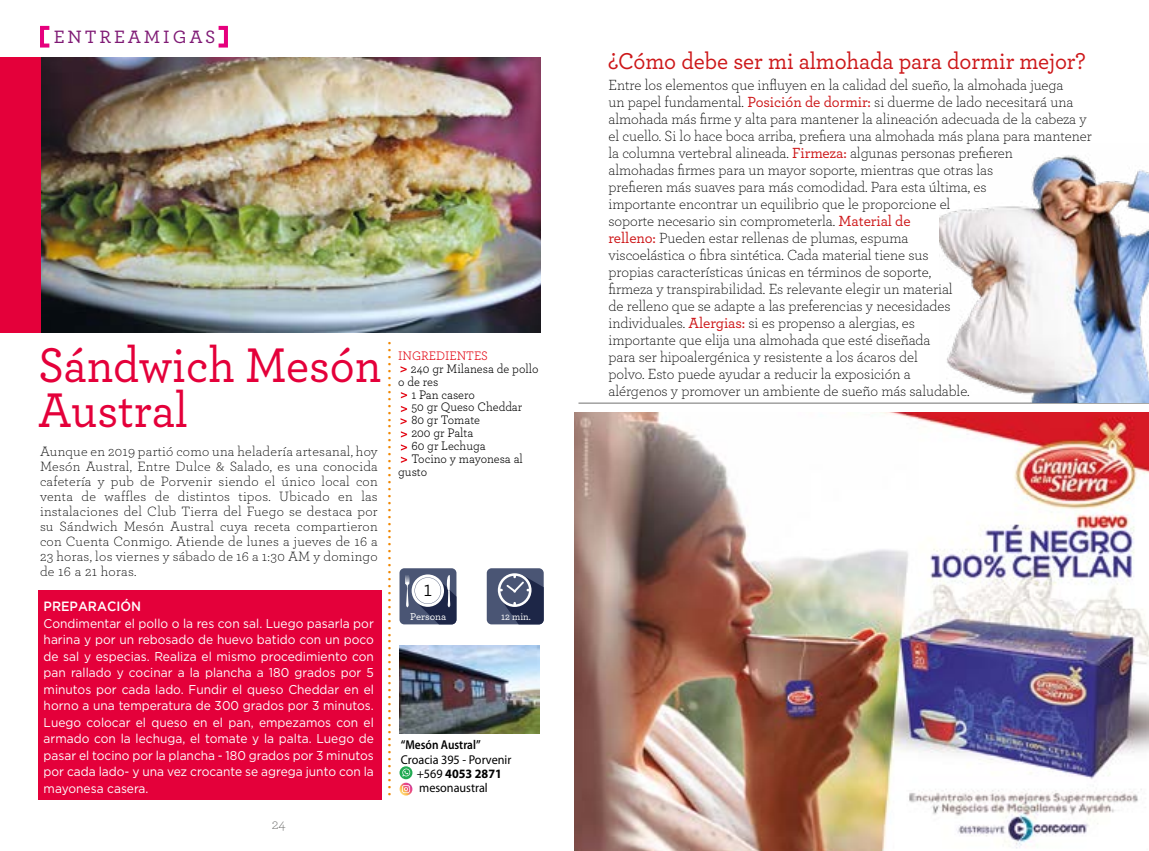
<style>
.page{position:relative;width:1149px;height:851px;background:#fff}
.page>*{position:absolute;margin:0;border:0;box-sizing:border-box;transform-origin:0 0}
.t1{font:500 51px/45px "Archer";color:#e4003a;scale:.93 1}
.t2{font:500 24px "Archer";color:#cd1719;scale:.95 1}
.t3{font:22.35px "Archer";color:#000}
.t4{font:500 18.75px "Archer";letter-spacing:.155em;color:#7e1974}
.t5{font:300 15.45px/17px "Archer";letter-spacing:-.005em;color:#000}
.t6{font:300 15px "Archer";color:#6d6d6c}
.t7{font:300 14.1px/15px "Archer";letter-spacing:.02em;color:#000;text-align:justify}
.t8{font:500 13.35px "Gotham";color:#fff;scale:.94 1}
.t9{font:12.9px "Archer";color:#000;scale:.95 1}
.t10{font:12.9px "Archer";color:#e30613;scale:.95 1}
.t11{font:12.75px/16.5px "Gotham";color:#fff;text-align:justify;scale:.94 1}
.t12{font:12.75px/14.1px "Myriad Pro";color:#000;text-align:center;scale:.95 1}
.t13{font:600 12.75px "Myriad Pro";color:#000;scale:.89 1}
.t14{font:500 10.5px "Archer";color:#fff}
.t15{font:500 10.5px "Archer";color:#fff;scale:.94 1}
.t16{font:500 8.7px "Gotham";color:#f18700}
.s1{font-weight:700}
.s2{font-weight:500;color:#cd1719}
</style>
<div class="page">
<div style="left:40px;top:26px;width:11px;height:22px;border:4px solid #e6007d"></div>
<div style="left:216px;top:26px;width:12px;height:22px;border:4px solid #e6007d"></div>
<hr style="left:578px;top:402px;width:570px;height:2px;background:#9d9d9c">
<img style="left:40px;top:57px;width:500px;height:276px">
<div style="left:0;top:57px;width:40px;height:276px;background:#e4003a"></div>
<div style="left:399px;top:568px;width:57px;height:56px;background:#4a5574;border-radius:5px"></div>
<svg style="left:405px;top:574px;width:51px;height:50px"></svg>
<div style="left:486px;top:568px;width:57px;height:56px;background:#4a5574;border-radius:5px"></div>
<svg style="left:497px;top:573px;width:46px;height:51px"></svg>
<img style="left:399px;top:645px;width:140px;height:88px">
<svg style="left:400px;top:418px;width:6px;height:6px"></svg>
<svg style="left:400px;top:366px;width:6px;height:6px"></svg>
<svg style="left:401px;top:392px;width:6px;height:6px"></svg>
<svg style="left:401px;top:444px;width:6px;height:6px"></svg>
<svg style="left:401px;top:406px;width:6px;height:6px"></svg>
<svg style="left:401px;top:456px;width:6px;height:7px"></svg>
<svg style="left:401px;top:431px;width:6px;height:6px"></svg>
<div style="left:38px;top:590px;width:343px;height:209px;background:#e4003a"></div>
<svg style="left:399px;top:766px;width:13px;height:13px"></svg>
<svg style="left:402px;top:768px;width:8px;height:8px"></svg>
<svg style="left:399px;top:782px;width:13px;height:13px"></svg>
<img style="left:574px;top:412px;width:574px;height:438px">
<img style="left:939px;top:155px;width:209px;height:248px">
<p class="t4" style="left:54px;top:23px;width:163px">ENTREAMIGAS</p>
<p class="t16" style="left:394px;top:341px;width:456px;rotate:90deg">••••••••••••••••••••••••••••••••••••••••••••••••••••••••••••••••••</p>
<h1 class="t1" style="left:38px;top:340px;width:370px">Sándwich Mesón<br>Austral</h1>
<p class="t10" style="left:398px;top:346px;width:96px">INGREDIENTES</p>
<p class="t9" style="left:411px;top:359px;width:136px">240 gr Milanesa de pollo</p>
<p class="t9" style="left:398px;top:372px;width:44px">o de res</p>
<p class="t9" style="left:411px;top:385px;width:68px">1 Pan casero</p>
<p class="t9" style="left:411px;top:398px;width:118px">50 gr Queso Cheddar</p>
<p class="t9" style="left:411px;top:411px;width:74px">80 gr Tomate</p>
<p class="t9" style="left:411px;top:424px;width:67px">200 gr Palta</p>
<p class="t9" style="left:411px;top:437px;width:80px">60 gr Lechuga</p>
<p class="t9" style="left:411px;top:450px;width:119px">Tocino y mayonesa al</p>
<p class="t9" style="left:398px;top:463px;width:32px">gusto</p>
<p class="t7" style="left:40px;top:443px;width:339px">Aunque en 2019 partió como una heladería artesanal, hoy Mesón Austral, Entre Dulce &amp; Salado, es una conocida cafetería y pub de Porvenir siendo el único local con venta de waffles de distintos tipos. Ubicado en las instalaciones del Club Tierra del Fuego se destaca por su Sándwich Mesón Austral cuya receta compartieron con Cuenta Conmigo. Atiende de lunes a jueves de 16 a 23 horas, los viernes y sábado de 16 a 1:30 AM y domingo de 16 a 21 horas.</p>
<h3 class="t3" style="left:423px;top:573px;width:10px">1</h3>
<p class="t8" style="left:44px;top:598px;width:105px">PREPARACIÓN</p>
<p class="t11" style="left:44px;top:614px;width:353px">Condimentar el pollo o la res con sal. Luego pasarla por harina y por un rebosado de huevo batido con un poco de sal y especias. Realiza el mismo procedimiento con pan rallado y cocinar a la plancha a 180 grados por 5 minutos por cada lado. Fundir el queso Cheddar en el horno a una temperatura de 300 grados por 3 minutos.<br>Luego colocar el queso en el pan, empezamos con el armado con la lechuga, el tomate y la palta. Luego de pasar el tocino por la plancha - 180 grados por 3 minutos por cada lado- y una vez crocante se agrega junto con la mayonesa casera.</p>
<p class="t14" style="left:504px;top:608px;width:24px">6 hrs</p>
<p class="t14" style="left:410px;top:609px;width:37px">Persona</p>
<p class="t15" style="left:501px;top:608px;width:33px">12 min.</p>
<p class="t13" style="left:401px;top:738px;width:91px">“Mesón Austral”</p>
<p class="t12" style="left:401px;top:752px;width:118px">Croacia 395 - Porvenir +569 <span class="s1">4053 2871 </span>mesonaustral</p>
<p class="t6" style="left:271px;top:814px;width:16px">24</p>
<h2 class="t2" style="left:608px;top:44px;width:504px">¿Cómo debe ser mi almohada para dormir mejor?</h2>
<p class="t5" style="left:608px;top:76px;width:484px">Entre los elementos que influyen en la calidad del sueño, la almohada juega<br>un papel fundamental. <span class="s2">Posición de dormir:</span> si duerme de lado necesitará una almohada más firme y alta para mantener la alineación adecuada de la cabeza y el cuello. Si lo hace boca arriba, prefiera una almohada más plana para mantener la columna vertebral alineada. <span class="s2">Firmeza:</span> algunas personas prefieren<br>almohadas firmes para un mayor soporte, mientras que otras las<br>prefieren más suaves para más comodidad. Para esta última, es<br>importante encontrar un equilibrio que le proporcione el<br>soporte necesario sin comprometerla. <span class="s2">Material de<br>relleno:</span> Pueden estar rellenas de plumas, espuma<br>viscoelástica o fibra sintética. Cada material tiene sus<br>propias características únicas en términos de soporte,<br>firmeza y transpirabilidad. Es relevante elegir un material<br>de relleno que se adapte a las preferencias y necesidades<br>individuales. <span class="s2">Alergias:</span> si es propenso a alergias, es<br>importante que elija una almohada que esté diseñada<br>para ser hipoalergénica y resistente a los ácaros del<br>polvo. Esto puede ayudar a reducir la exposición a<br>alérgenos y promover un ambiente de sueño más saludable.</p>
</div>
